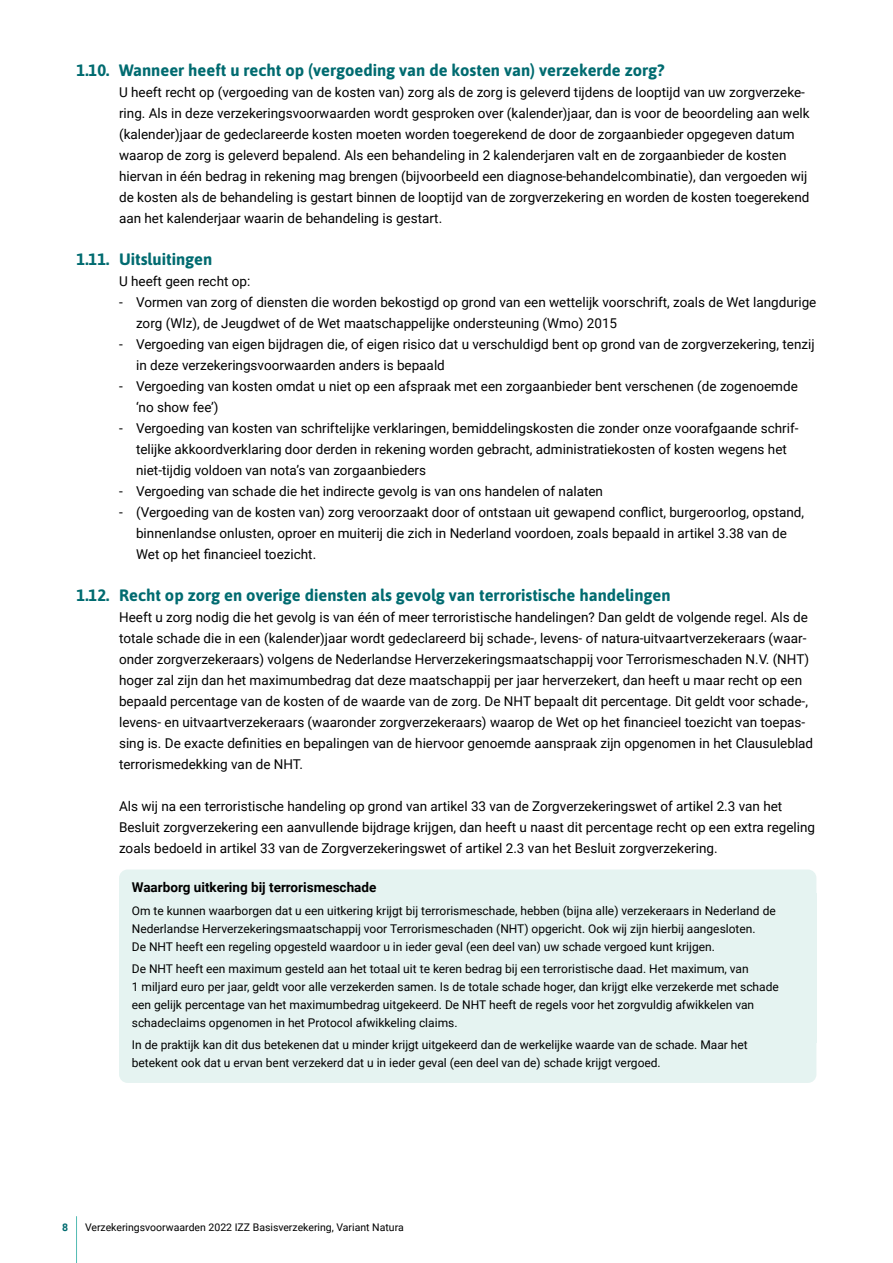
<style>
.page{position:relative;width:893px;height:1263px;background:#fff}
.page>*{position:absolute;margin:0;border:0;box-sizing:border-box;transform-origin:0 0}
.H3_kop_nummer{font:700 16.5px "Asap";color:#006b70}
._0_plat_inspring_10m{font:13.5px/21px "Roboto";color:#000}
.t1{font:13.5px/21px "Roboto Regular 2";color:#000}
.kader_boven{font:700 13.5px "Roboto";color:#000}
.kader_tussen{font:12px/18px "Roboto";color:#000}
.kader_onder{font:12px/18px "Roboto";color:#000}
.t2{font:10.5px "Roboto";color:#000}
.t3{font:700 10.5px "Roboto";color:#006b70}
.s1{font-family:"Roboto Regular 2"}
.s2{font-family:"Roboto"}
</style>
<div class="page">
<hr style="left:76px;top:1216px;width:1px;height:47px;background:#52bbb3">
<div style="left:119px;top:869px;width:697px;height:24px;background:#e5f3f1"></div>
<div style="left:119px;top:893px;width:697px;height:73px;background:#e5f3f1"></div>
<div style="left:119px;top:951px;width:697px;height:92px;background:#e5f3f1"></div>
<div style="left:119px;top:1043px;width:697px;height:40px;background:#e5f3f1"></div>
<h3 class="H3_kop_nummer" style="left:77px;top:59px;width:590px">1.10. Wanneer heeft u recht op (vergoeding van de kosten van) verzekerde zorg?</h3>
<p class="_0_plat_inspring_10m" style="left:119px;top:81px;width:692px">U heeft recht op (vergoeding van de kosten van) zorg als de zorg is geleverd tijdens de looptijd van uw zorgverzeke&shy;ring. Als in deze verzekeringsvoorwaarden wordt gesproken over (kalender)jaar, dan is voor de beoordeling aan welk (kalender)jaar de gedeclareerde kosten moeten worden toegerekend de door de zorgaanbieder opgegeven datum <span class="s1">waarop de zorg is geleverd bepalend. Als een behandeling in 2 kalenderjaren valt en de zorgaanbieder de kosten </span>hiervan in één bedrag in rekening mag brengen (bijvoorbeeld een diagnose-behandelcombinatie), dan vergoeden wij de kosten als de behandeling is gestart binnen de looptijd van de zorgverzekering en worden de kosten toegerekend aan het kalenderjaar waarin de behandeling is gestart.</p>
<h3 class="H3_kop_nummer" style="left:77px;top:248px;width:137px">1.11. Uitsluitingen</h3>
<p class="_0_plat_inspring_10m" style="left:119px;top:270px;width:133px">U heeft geen recht op:</p>
<p class="_0_plat_inspring_10m" style="left:136px;top:291px;width:682px;text-indent:-17px">- Vormen van zorg of diensten die worden bekostigd op grond van een wettelijk voorschrift, zoals de Wet langdurige zorg (Wlz), de Jeugdwet of de Wet maatschappelijke ondersteuning (Wmo) 2015</p>
<p class="_0_plat_inspring_10m" style="left:136px;top:333px;width:680px;text-indent:-17px">- Vergoeding van eigen bijdragen die, of eigen risico dat u verschuldigd bent op grond van de zorgverzekering, tenzij in deze verzekeringsvoorwaarden anders is bepaald</p>
<p class="_0_plat_inspring_10m" style="left:136px;top:375px;width:663px;text-indent:-17px">- Vergoeding van kosten omdat u niet op een afspraak met een zorgaanbieder bent verschenen (de zogenoemde ‘no show fee’)</p>
<p class="_0_plat_inspring_10m" style="left:136px;top:417px;width:664px;text-indent:-17px">- Vergoeding van kosten van schriftelijke verklaringen, bemiddelingskosten die zonder onze voorafgaande schrif&shy;telijke akkoordverklaring door derden in rekening worden gebracht, administratiekosten of kosten wegens het niet-tijdig voldoen van nota’s van zorgaanbieders</p>
<p class="_0_plat_inspring_10m" style="left:119px;top:480px;width:485px">- Vergoeding van schade die het indirecte gevolg is van ons handelen of nalaten</p>
<p class="t1" style="left:136px;top:501px;width:670px;text-indent:-17px"><span class="s2">-</span> (Vergoeding van de kosten van) zorg veroorzaakt door of ontstaan uit gewapend conflict, burgeroorlog, opstand, <span class="s2">binnenlandse onlusten, oproer en muiterij die zich in Nederland voordoen, zoals bepaald in artikel 3.38 van de<br></span>Wet op het financieel toezicht.</p>
<h3 class="H3_kop_nummer" style="left:77px;top:584px;width:596px">1.12. Recht op zorg en overige diensten als gevolg van terroristische handelingen</h3>
<p class="_0_plat_inspring_10m" style="left:119px;top:606px;width:696px">Heeft u zorg nodig die het gevolg is van één of meer terroristische handelingen? Dan geldt de volgende regel. Als de totale schade die in een (kalender)jaar wordt gedeclareerd bij schade-, levens- of natura-uitvaartverzekeraars (waar&shy;onder zorgverzekeraars) volgens de Nederlandse Herverzekeringsmaatschappij voor Terrorismeschaden N.V. (NHT) hoger zal zijn dan het maximumbedrag dat deze maatschappij per jaar herverzekert, dan heeft u maar recht op een bepaald percentage van de kosten of de waarde van de zorg. De NHT bepaalt dit percentage. Dit geldt voor schade-, <span class="s1">levens- en uitvaartverzekeraars (waaronder zorgverzekeraars) waarop de Wet op het financieel toezicht van toepas&shy;sing is. De exacte definities en bepalingen van de hiervoor genoemde aanspraak zijn opgenomen in het Clausuleblad </span>terrorismedekking van de NHT.</p>
<p class="_0_plat_inspring_10m" style="left:119px;top:795px;width:698px">Als wij na een terroristische handeling op grond van artikel 33 van de Zorgverzekeringswet of artikel 2.3 van het<br>Besluit zorgverzekering een aanvullende bijdrage krijgen, dan heeft u naast dit percentage recht op een extra regeling zoals bedoeld in artikel 33 van de Zorgverzekeringswet of artikel 2.3 van het Besluit zorgverzekering.</p>
<p class="kader_boven" style="left:132px;top:878px;width:246px">Waarborg uitkering bij terrorismeschade</p>
<p class="kader_tussen" style="left:132px;top:901px;width:645px">Om te kunnen waarborgen dat u een uitkering krijgt bij terrorismeschade, hebben (bijna alle) verzekeraars in Nederland de<br>Nederlandse Herverzekeringsmaatschappij voor Terrorismeschaden (NHT) opgericht. Ook wij zijn hierbij aangesloten.<br>De NHT heeft een regeling opgesteld waardoor u in ieder geval (een deel van) uw schade vergoed kunt krijgen.</p>
<p class="kader_tussen" style="left:132px;top:959px;width:649px">De NHT heeft een maximum gesteld aan het totaal uit te keren bedrag bij een terroristische daad. Het maximum, van<br>1 miljard euro per jaar, geldt voor alle verzekerden samen. Is de totale schade hoger, dan krijgt elke verzekerde met schade een gelijk percentage van het maximumbedrag uitgekeerd. De NHT heeft de regels voor het zorgvuldig afwikkelen van schadeclaims opgenomen in het Protocol afwikkeling claims.</p>
<p class="kader_onder" style="left:132px;top:1035px;width:617px">In de praktijk kan dit dus betekenen dat u minder krijgt uitgekeerd dan de werkelijke waarde van de schade. Maar het betekent ook dat u ervan bent verzekerd dat u in ieder geval (een deel van de) schade krijgt vergoed.</p>
<p class="t3" style="left:62px;top:1220px;width:8px">8</p>
<p class="t2" style="left:85px;top:1220px;width:320px">Verzekeringsvoorwaarden 2022 IZZ Basisverzekering, Variant Natura</p>
</div>
